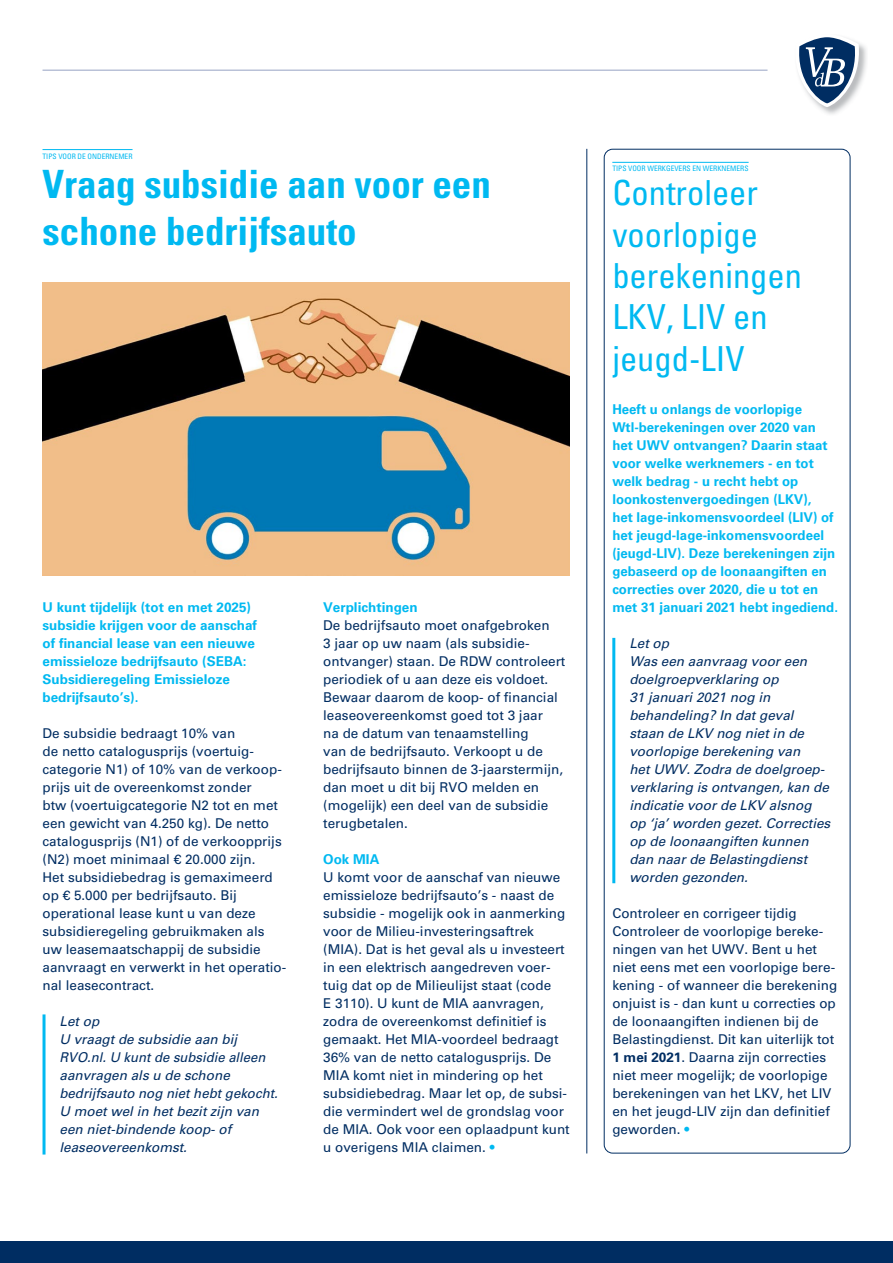
<style>
.page{position:relative;width:893px;height:1263px;background:#fff}
.page>*{position:absolute;margin:0;border:0;box-sizing:border-box;transform-origin:0 0}
.t1{font:700 condensed 39px/46.8px "Univers LT Std";color:#00b9f1}
.t2{font:condensed 34.5px/41.4px "Univers LT Std";color:#00b9f1}
.t3{font:13.5px/18px "Univers LT Std";color:#002d62}
.t4{font:700 13.5px/18px "Univers LT Std";color:#00b9f1}
.t5{font:italic 13.5px/18px "Univers LT Std";color:#002d62}
.t6{font:condensed 7.5px "Univers LT Std";color:#00b9f1}
.s1{color:#00b9f1}
.s2{font-weight:700}
</style>
<div class="page">
<hr style="left:0;top:0;width:1px;height:1263px;background:#00b9f1">
<div style="left:0;top:1242px;width:893px;height:21px;background:#002d62"></div>
<img style="left:818px;top:45px;width:49px;height:69px">
<svg style="left:799px;top:37px;width:63px;height:70px"></svg>
<hr style="left:43px;top:70px;width:724px;height:1px;background:#97a3c3">
<hr style="left:43px;top:149px;width:90px;height:1px;background:#00b9f1">
<hr style="left:612px;top:162px;width:137px;height:1px;background:#00b9f1">
<hr style="left:586px;top:149px;width:1px;height:1004px;background:#002d62">
<img style="left:43px;top:283px;width:527px;height:292px">
<hr style="left:612px;top:638px;width:3px;height:245px;background:#00b9f1">
<hr style="left:43px;top:1014px;width:3px;height:140px;background:#00b9f1">
<p class="t6" style="left:43px;top:151px;width:92px">TIPS VOOR DE ONDERNEMER</p>
<h1 class="t1" style="left:43px;top:160px;width:450px">Vraag subsidie aan voor een schone bedrijfsauto</h1>
<p class="t4" style="left:43px;top:598px;width:216px">U kunt tijdelijk (tot en met 2025) subsidie krijgen voor de aanschaf of financial lease van een nieuwe emissieloze bedrijfsauto (SEBA:<br>Subsidieregeling Emissieloze bedrijfsauto’s).</p>
<p class="t3" style="left:43px;top:724px;width:245px">De subsidie bedraagt 10% van<br>de netto catalogusprijs (voertuig&shy;categorie N1) of 10% van de verkoop&shy;prijs uit de overeenkomst zonder<br>btw (voertuigcategorie N2 tot en met een gewicht van 4.250 kg). De netto catalogusprijs (N1) of de verkoopprijs (N2) moet minimaal € 20.000 zijn.<br>Het subsidiebedrag is gemaximeerd op € 5.000 per bedrijfsauto. Bij operational lease kunt u van deze subsidieregeling gebruikmaken als uw leasemaatschappij de subsidie aanvraagt en verwerkt in het operatio&shy;nal leasecontract.</p>
<p class="t5" style="left:60px;top:1012px;width:220px">Let op<br>U vraagt de subsidie aan bij<br>RVO.nl. U kunt de subsidie alleen aanvragen als u de schone bedrijfsauto nog niet hebt gekocht.<br>U moet wel in het bezit zijn van een niet-bindende koop- of leaseovereenkomst.</p>
<p class="t4" style="left:323px;top:598px;width:96px">Verplichtingen</p>
<p class="t3" style="left:323px;top:616px;width:244px">De bedrijfsauto moet onafgebroken<br>3 jaar op uw naam (als subsidie&shy;ontvanger) staan. De RDW controleert periodiek of u aan deze eis voldoet.<br>Bewaar daarom de koop- of financial leaseovereenkomst goed tot 3 jaar<br>na de datum van tenaamstelling<br>van de bedrijfsauto. Verkoopt u de bedrijfsauto binnen de 3-jaarstermijn, dan moet u dit bij RVO melden en (mogelijk) een deel van de subsidie terugbetalen.</p>
<p class="t4" style="left:323px;top:850px;width:58px">Ook MIA</p>
<p class="t3" style="left:323px;top:868px;width:248px">U komt voor de aanschaf van nieuwe emissieloze bedrijfsauto’s - naast de subsidie - mogelijk ook in aanmerking voor de Milieu-investeringsaftrek (MIA). Dat is het geval als u investeert in een elektrisch aangedreven voer&shy;tuig dat op de Milieulijst staat (code<br>E 3110). U kunt de MIA aanvragen, zodra de overeenkomst definitief is gemaakt. Het MIA-voordeel bedraagt 36% van de netto catalogusprijs. De MIA komt niet in mindering op het subsidiebedrag. Maar let op, de subsi&shy;die vermindert wel de grondslag voor de MIA. Ook voor een oplaadpunt kunt u overigens MIA claimen. <span class="s1">•</span></p>
<p class="t6" style="left:612px;top:164px;width:138px">TIPS VOOR WERKGEVERS EN WERKNEMERS</p>
<h2 class="t2" style="left:612px;top:172px;width:191px">Controleer voorlopige berekeningen<br>LKV, LIV en jeugd-LIV</h2>
<p class="t4" style="left:612px;top:400px;width:227px">Heeft u onlangs de voorlopige<br>Wtl-berekeningen over 2020 van het UWV ontvangen? Daarin staat voor welke werknemers - en tot welk bedrag - u recht hebt op loonkostenvergoedingen (LKV),<br>het lage-inkomensvoordeel (LIV) of het jeugd-lage-inkomensvoordeel (jeugd-LIV). Deze berekeningen zijn gebaseerd op de loonaangiften en correcties over 2020, die u tot en met 31 januari 2021 hebt ingediend.</p>
<p class="t5" style="left:629px;top:634px;width:203px">Let op<br>Was een aanvraag voor een doelgroepverklaring op<br>31 januari 2021 nog in behandeling? In dat geval staan de LKV nog niet in de voorlopige berekening van<br>het UWV. Zodra de doelgroep&shy;verklaring is ontvangen, kan de indicatie voor de LKV alsnog op ‘ja’ worden gezet. Correcties op de loonaangiften kunnen dan naar de Belastingdienst worden gezonden.</p>
<p class="t3" style="left:612px;top:904px;width:227px">Controleer en corrigeer tijdig<br>Controleer de voorlopige bereke&shy;ningen van het UWV. Bent u het niet eens met een voorlopige bere&shy;kening - of wanneer die berekening onjuist is - dan kunt u correcties op de loonaangiften indienen bij de<br>Belastingdienst. Dit kan uiterlijk tot<br><span class="s2">1 mei 2021</span>. Daarna zijn correcties niet meer mogelijk; de voorlopige berekeningen van het LKV, het LIV en het jeugd-LIV zijn dan definitief geworden. <span class="s1">•</span></p>
</div>
